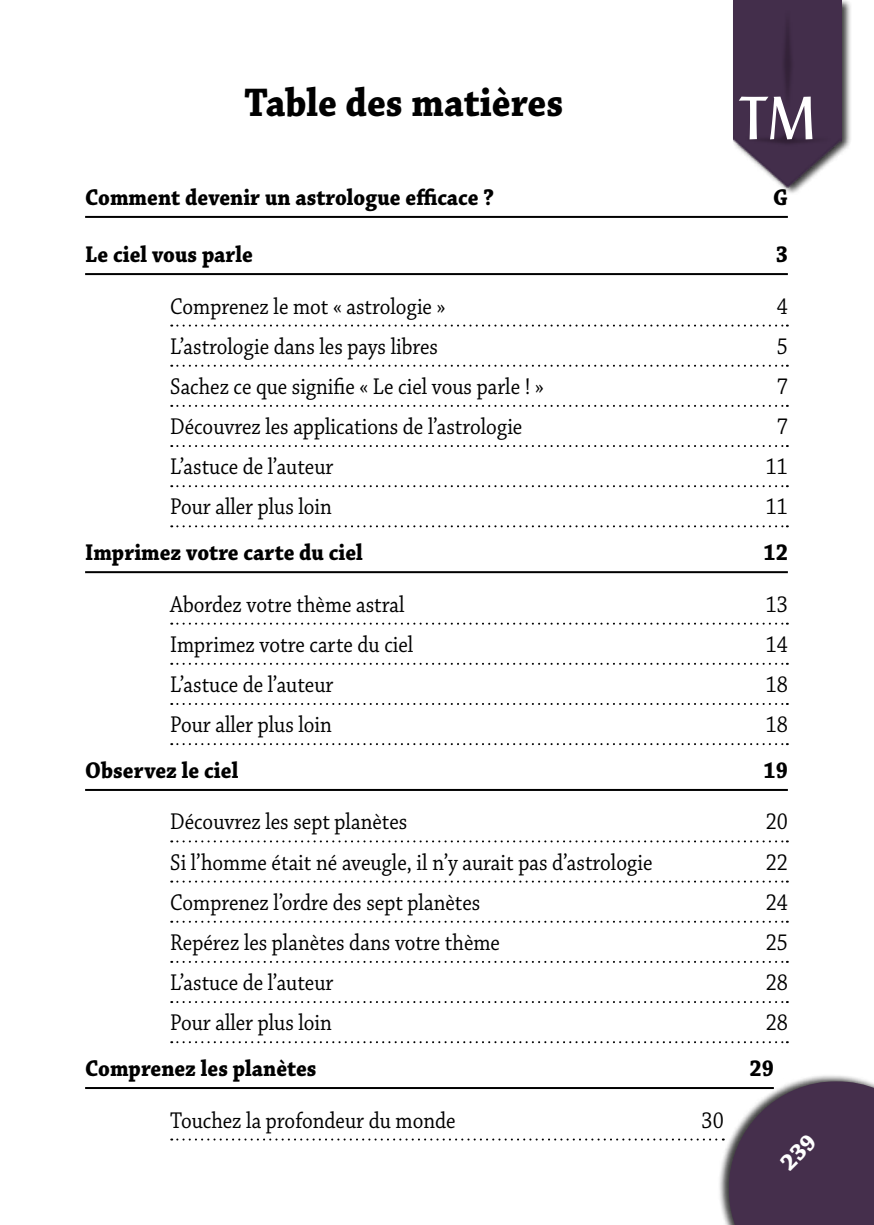
<style>
.page{position:relative;width:874px;height:1225px;background:#fff}
.page>*{position:absolute;margin:0;border:0;box-sizing:border-box;transform-origin:0 0}
.t1{font:60px "Lydian BT";color:#fff}
.t2{font:700 42px "Chaparral Pro";color:#000;scale:.9 1}
.t3{font:24px "Chaparral Pro";color:#000;scale:.88 1}
.t4{font:700 24px "Chaparral Pro";color:#000;scale:.9 1}
</style>
<div class="page">
<div style="left:717px;top:1073px;width:156px;height:152px;background:#000;opacity:.75"></div>
<div style="left:731px;top:0;width:120px;height:195px;background:#000;opacity:.75"></div>
<img style="left:732px;top:0;width:109px;height:187px">
<hr style="left:85px;top:216px;width:702px;height:2px;background:#000">
<hr style="left:85px;top:273px;width:702px;height:2px;background:#000">
<svg style="left:171px;top:324px;width:616px;height:2px"></svg>
<svg style="left:171px;top:365px;width:616px;height:2px"></svg>
<svg style="left:171px;top:405px;width:616px;height:2px"></svg>
<svg style="left:171px;top:445px;width:616px;height:2px"></svg>
<svg style="left:171px;top:485px;width:616px;height:2px"></svg>
<svg style="left:171px;top:525px;width:616px;height:2px"></svg>
<hr style="left:85px;top:571px;width:702px;height:2px;background:#000">
<svg style="left:171px;top:622px;width:616px;height:2px"></svg>
<svg style="left:171px;top:663px;width:616px;height:2px"></svg>
<svg style="left:171px;top:703px;width:616px;height:2px"></svg>
<svg style="left:171px;top:743px;width:616px;height:2px"></svg>
<hr style="left:85px;top:789px;width:702px;height:2px;background:#000">
<svg style="left:171px;top:840px;width:616px;height:2px"></svg>
<svg style="left:171px;top:880px;width:616px;height:2px"></svg>
<svg style="left:171px;top:920px;width:616px;height:2px"></svg>
<svg style="left:171px;top:961px;width:616px;height:2px"></svg>
<svg style="left:171px;top:1001px;width:616px;height:2px"></svg>
<svg style="left:171px;top:1041px;width:616px;height:2px"></svg>
<hr style="left:85px;top:1087px;width:688px;height:2px;background:#000">
<svg style="left:171px;top:1081px;width:702px;height:144px"></svg>
<h2 class="t2" style="left:244px;top:78px;width:355px">Table des matières</h2>
<h1 class="t1" style="left:738px;top:81px;width:79px">TM</h1>
<p class="t4" style="left:85px;top:183px;width:455px">Comment devenir un astrologue efficace ?</p>
<p class="t4" style="left:772px;top:183px;width:18px">G</p>
<p class="t4" style="left:85px;top:240px;width:188px">Le ciel vous parle</p>
<p class="t4" style="left:775px;top:240px;width:15px">3</p>
<p class="t3" style="left:170px;top:293px;width:314px">Comprenez le mot « astrologie »</p>
<p class="t3" style="left:776px;top:293px;width:14px">4</p>
<p class="t3" style="left:170px;top:333px;width:306px">L’astrologie dans les pays libres</p>
<p class="t3" style="left:776px;top:333px;width:14px">5</p>
<p class="t3" style="left:170px;top:373px;width:426px">Sachez ce que signifie « Le ciel vous parle ! »</p>
<p class="t3" style="left:776px;top:373px;width:14px">7</p>
<p class="t3" style="left:170px;top:413px;width:401px">Découvrez les applications de l’astrologie</p>
<p class="t3" style="left:776px;top:413px;width:14px">7</p>
<p class="t3" style="left:170px;top:453px;width:187px">L’astuce de l’auteur</p>
<p class="t3" style="left:765px;top:453px;width:27px">11</p>
<p class="t3" style="left:170px;top:493px;width:185px">Pour aller plus loin</p>
<p class="t3" style="left:765px;top:493px;width:27px">11</p>
<p class="t4" style="left:85px;top:538px;width:310px">Imprimez votre carte du ciel</p>
<p class="t4" style="left:763px;top:538px;width:29px">12</p>
<p class="t3" style="left:170px;top:591px;width:267px">Abordez votre thème astral</p>
<p class="t3" style="left:765px;top:591px;width:27px">13</p>
<p class="t3" style="left:170px;top:631px;width:277px">Imprimez votre carte du ciel</p>
<p class="t3" style="left:765px;top:631px;width:27px">14</p>
<p class="t3" style="left:170px;top:671px;width:187px">L’astuce de l’auteur</p>
<p class="t3" style="left:765px;top:671px;width:27px">18</p>
<p class="t3" style="left:170px;top:711px;width:185px">Pour aller plus loin</p>
<p class="t3" style="left:765px;top:711px;width:27px">18</p>
<p class="t4" style="left:85px;top:756px;width:172px">Observez le ciel</p>
<p class="t4" style="left:763px;top:756px;width:29px">19</p>
<p class="t3" style="left:170px;top:808px;width:271px">Découvrez les sept planètes</p>
<p class="t3" style="left:765px;top:808px;width:27px">20</p>
<p class="t3" style="left:170px;top:848px;width:549px">Si l’homme était né aveugle, il n’y aurait pas d’astrologie</p>
<p class="t3" style="left:765px;top:848px;width:27px">22</p>
<p class="t3" style="left:170px;top:889px;width:353px">Comprenez l’ordre des sept planètes</p>
<p class="t3" style="left:765px;top:889px;width:27px">24</p>
<p class="t3" style="left:170px;top:929px;width:376px">Repérez les planètes dans votre thème</p>
<p class="t3" style="left:765px;top:929px;width:27px">25</p>
<p class="t3" style="left:170px;top:969px;width:187px">L’astuce de l’auteur</p>
<p class="t3" style="left:765px;top:969px;width:27px">28</p>
<p class="t3" style="left:170px;top:1009px;width:185px">Pour aller plus loin</p>
<p class="t3" style="left:765px;top:1009px;width:27px">28</p>
<p class="t4" style="left:85px;top:1054px;width:258px">Comprenez les planètes</p>
<p class="t4" style="left:749px;top:1054px;width:29px">29</p>
<p class="t3" style="left:170px;top:1106px;width:325px">Touchez la profondeur du monde</p>
<p class="t3" style="left:701px;top:1106px;width:27px">30</p>
</div>
